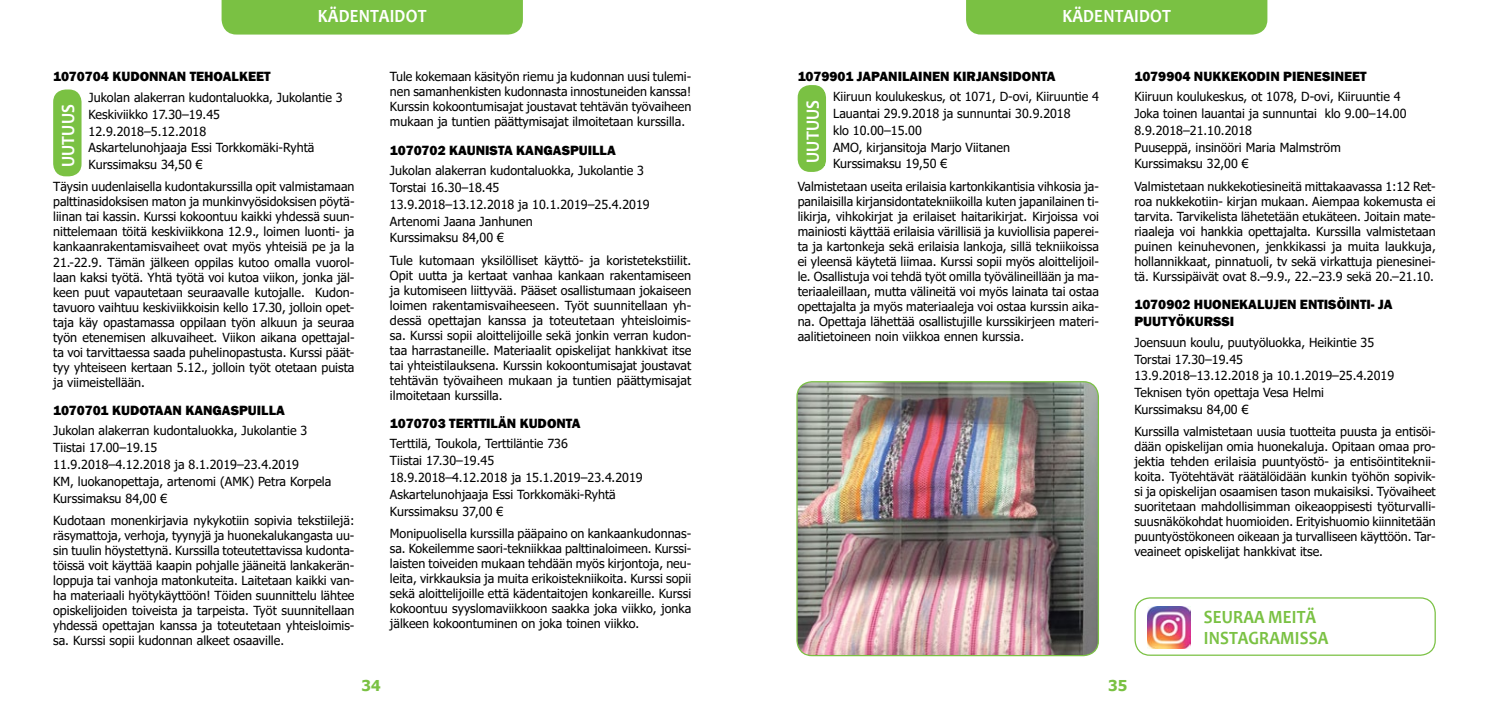
<style>
.page{position:relative;width:1489px;height:709px;background:#fff}
.page>*{position:absolute;margin:0;border:0;box-sizing:border-box;transform-origin:0 0}
.t1{font:700 18.75px "Candara";letter-spacing:.01em;color:#fff;scale:.9 1}
.t2{font:700 18.75px/21.2px "Candara";color:#7ac143;scale:.9 1}
.t3{font:700 15px "Tahoma";color:#7ac143}
.t4{font:800 13.75px/17.5px "Franklin Gothic";color:#000}
.t5{font:12.5px/15px "Tahoma";color:#000;text-align:justify}
</style>
<div class="page">
<div style="left:221px;top:0;width:302px;height:35px;background:#7ac143"></div>
<div style="left:966px;top:0;width:301px;height:35px;background:#7ac143"></div>
<div style="left:53px;top:89px;width:28px;height:87px;background:#7ac143;border-radius:12px"></div>
<div style="left:55px;top:96px;width:25px;height:74px;background:#7ac143"></div>
<div style="left:797px;top:85px;width:29px;height:87px;background:#7ac143;border-radius:12px"></div>
<img style="left:798px;top:382px;width:300px;height:273px">
<div style="left:796px;top:381px;width:302px;height:275px;border:1px solid #7ac143;border-radius:15px"></div>
<div style="left:1134px;top:597px;width:301px;height:59px;border:1px solid #7ac143;border-radius:15px"></div>
<img style="left:1147px;top:606px;width:42px;height:43px">
<h1 class="t1" style="left:318px;top:4px;width:122px">KÄDENTAIDOT</h1>
<p class="t4" style="left:53px;top:68px;width:219px">1070704 KUDONNAN TEHOALKEET</p>
<p class="t5" style="left:89px;top:90px;width:256px;line-height:16.9px;text-align:left">Jukolan alakerran kudontaluokka, Jukolantie 3<br>Keskiviikko 17.30–19.45<br>12.9.2018–5.12.2018<br>Askartelunohjaaja Essi Torkkomäki-Ryhtä<br>Kurssimaksu 34,50 €</p>
<p class="t5" style="left:53px;top:180px;width:303px">Täysin uudenlaisella kudontakurssilla opit valmistamaan palttinasidoksisen maton ja munkinvyösidoksisen pöytä&shy;liinan tai kassin. Kurssi kokoontuu kaikki yhdessä suun&shy;nittelemaan töitä keskiviikkona 12.9., loimen luonti- ja kankaanrakentamisvaiheet ovat myös yhteisiä pe ja la 21.-22.9. Tämän jälkeen oppilas kutoo omalla vuorol&shy;laan kaksi työtä. Yhtä työtä voi kutoa viikon, jonka jäl&shy;keen puut vapautetaan seuraavalle kutojalle. Kudon&shy;tavuoro vaihtuu keskiviikkoisin kello 17.30, jolloin opet&shy;taja käy opastamassa oppilaan työn alkuun ja seuraa työn etenemisen alkuvaiheet. Viikon aikana opettajal&shy;ta voi tarvittaessa saada puhelinopastusta. Kurssi päät&shy;tyy yhteiseen kertaan 5.12., jolloin työt otetaan puista ja viimeistellään.</p>
<p class="t4" style="left:53px;top:401px;width:233px">1070701 KUDOTAAN KANGASPUILLA</p>
<p class="t5" style="left:53px;top:423px;width:280px;line-height:16.9px;text-align:left">Jukolan alakerran kudontaluokka, Jukolantie 3<br>Tiistai 17.00–19.15<br>11.9.2018–4.12.2018 ja 8.1.2019–23.4.2019<br>KM, luokanopettaja, artenomi (AMK) Petra Korpela Kurssimaksu 84,00 €</p>
<p class="t5" style="left:53px;top:513px;width:303px">Kudotaan monenkirjavia nykykotiin sopivia tekstiilejä: räsymattoja, verhoja, tyynyjä ja huonekalukangasta uu&shy;sin tuulin höystettynä. Kurssilla toteutettavissa kudonta&shy;töissä voit käyttää kaapin pohjalle jääneitä lankakerän&shy;loppuja tai vanhoja matonkuteita. Laitetaan kaikki van&shy;ha materiaali hyötykäyttöön! Töiden suunnittelu lähtee opiskelijoiden toiveista ja tarpeista. Työt suunnitellaan yhdessä opettajan kanssa ja toteutetaan yhteisloimis&shy;sa. Kurssi sopii kudonnan alkeet osaaville.</p>
<h1 class="t1" style="left:56px;top:167px;width:70px;rotate:-90deg">UUTUUS</h1>
<p class="t5" style="left:390px;top:70px;width:303px">Tule kokemaan käsityön riemu ja kudonnan uusi tulemi&shy;nen samanhenkisten kudonnasta innostuneiden kanssa!<br>Kurssin kokoontumisajat joustavat tehtävän työvaiheen mukaan ja tuntien päättymisajat ilmoitetaan kurssilla.</p>
<p class="t4" style="left:390px;top:141px;width:227px">1070702 KAUNISTA KANGASPUILLA</p>
<p class="t5" style="left:390px;top:163px;width:261px;line-height:16.9px;text-align:left">Jukolan alakerran kudontaluokka, Jukolantie 3<br>Torstai 16.30–18.45<br>13.9.2018–13.12.2018 ja 10.1.2019–25.4.2019<br>Artenomi Jaana Janhunen<br>Kurssimaksu 84,00 €</p>
<p class="t5" style="left:390px;top:253px;width:303px">Tule kutomaan yksilölliset käyttö- ja koristetekstiilit.<br>Opit uutta ja kertaat vanhaa kankaan rakentamiseen ja kutomiseen liittyvää. Pääset osallistumaan jokaiseen loimen rakentamisvaiheeseen. Työt suunnitellaan yh&shy;dessä opettajan kanssa ja toteutetaan yhteisloimis&shy;sa. Kurssi sopii aloittelijoille sekä jonkin verran kudon&shy;taa harrastaneille. Materiaalit opiskelijat hankkivat itse tai yhteistilauksena. Kurssin kokoontumisajat joustavat tehtävän työvaiheen mukaan ja tuntien päättymisajat ilmoitetaan kurssilla.</p>
<p class="t4" style="left:390px;top:414px;width:192px">1070703 TERTTILÄN KUDONTA</p>
<p class="t5" style="left:390px;top:436px;width:254px;line-height:16.9px;text-align:left">Terttilä, Toukola, Terttiläntie 736<br>Tiistai 17.30–19.45<br>18.9.2018–4.12.2018 ja 15.1.2019–23.4.2019<br>Askartelunohjaaja Essi Torkkomäki-Ryhtä Kurssimaksu 37,00 €</p>
<p class="t5" style="left:390px;top:526px;width:303px">Monipuolisella kurssilla pääpaino on kankaankudonnas&shy;sa. Kokeilemme saori-tekniikkaa palttinaloimeen. Kurssi&shy;laisten toiveiden mukaan tehdään myös kirjontoja, neu&shy;leita, virkkauksia ja muita erikoistekniikoita. Kurssi sopii sekä aloittelijoille että kädentaitojen konkareille. Kurssi kokoontuu syyslomaviikkoon saakka joka viikko, jonka jälkeen kokoontuminen on joka toinen viikko.</p>
<h1 class="t1" style="left:1062px;top:4px;width:122px">KÄDENTAIDOT</h1>
<p class="t4" style="left:797px;top:67px;width:259px">1079901 JAPANILAINEN KIRJANSIDONTA</p>
<p class="t5" style="left:833px;top:89px;width:267px;line-height:16.9px;text-align:left">Kiiruun koulukeskus, ot 1071, D-ovi, Kiiruuntie 4<br>Lauantai 29.9.2018 ja sunnuntai 30.9.2018<br>klo 10.00–15.00<br>AMO, kirjansitoja Marjo Viitanen<br>Kurssimaksu 19,50 €</p>
<p class="t5" style="left:797px;top:179px;width:303px">Valmistetaan useita erilaisia kartonkikantisia vihkosia ja&shy;panilaisilla kirjansidontatekniikoilla kuten japanilainen ti&shy;likirja, vihkokirjat ja erilaiset haitarikirjat. Kirjoissa voi mainiosti käyttää erilaisia värillisiä ja kuviollisia paperei&shy;ta ja kartonkeja sekä erilaisia lankoja, sillä tekniikoissa ei yleensä käytetä liimaa. Kurssi sopii myös aloittelijoil&shy;le. Osallistuja voi tehdä työt omilla työvälineillään ja ma&shy;teriaaleillaan, mutta välineitä voi myös lainata tai ostaa opettajalta ja myös materiaaleja voi ostaa kurssin aika&shy;na. Opettaja lähettää osallistujille kurssikirjeen materi&shy;aalitietoineen noin viikkoa ennen kurssia.</p>
<h1 class="t1" style="left:800px;top:163px;width:70px;rotate:-90deg">UUTUUS</h1>
<p class="t4" style="left:1134px;top:67px;width:234px">1079904 NUKKEKODIN PIENESINEET</p>
<p class="t5" style="left:1134px;top:89px;width:274px;line-height:16.9px;text-align:left">Kiiruun koulukeskus, ot 1078, D-ovi, Kiiruuntie 4<br>Joka toinen lauantai ja sunnuntai klo 9.00–14.00<br>8.9.2018–21.10.2018<br>Puuseppä, insinööri Maria Malmström Kurssimaksu 32,00 €</p>
<p class="t5" style="left:1134px;top:179px;width:303px">Valmistetaan nukkekotiesineitä mittakaavassa 1:12 Ret&shy;roa nukkekotiin- kirjan mukaan. Aiempaa kokemusta ei tarvita. Tarvikelista lähetetään etukäteen. Joitain mate&shy;riaaleja voi hankkia opettajalta. Kurssilla valmistetaan puinen keinuhevonen, jenkkikassi ja muita laukkuja, hollannikkaat, pinnatuoli, tv sekä virkattuja pienesinei&shy;tä. Kurssipäivät ovat 8.–9.9., 22.–23.9 sekä 20.–21.10.</p>
<p class="t4" style="left:1134px;top:295px;width:259px">1070902 HUONEKALUJEN ENTISÖINTI- JA<br>PUUTYÖKURSSI</p>
<p class="t5" style="left:1134px;top:334px;width:261px;line-height:16.9px;text-align:left">Joensuun koulu, puutyöluokka, Heikintie 35<br>Torstai 17.30–19.45<br>13.9.2018–13.12.2018 ja 10.1.2019–25.4.2019<br>Teknisen työn opettaja Vesa Helmi Kurssimaksu 84,00 €</p>
<p class="t5" style="left:1134px;top:425px;width:303px">Kurssilla valmistetaan uusia tuotteita puusta ja entisöi&shy;dään opiskelijan omia huonekaluja. Opitaan omaa pro&shy;jektia tehden erilaisia puuntyöstö- ja entisöintiteknii&shy;koita. Työtehtävät räätälöidään kunkin työhön sopivik&shy;si ja opiskelijan osaamisen tason mukaisiksi. Työvaiheet suoritetaan mahdollisimman oikeaoppisesti työturvalli&shy;suusnäkökohdat huomioiden. Erityishuomio kiinnitetään puuntyöstökoneen oikeaan ja turvalliseen käyttöön. Tar&shy;veaineet opiskelijat hankkivat itse.</p>
<h1 class="t2" style="left:1203px;top:605px;width:83px">SEURAAMEITÄ<br>INSTA</h1>
<h1 class="t2" style="left:1248px;top:627px;width:36px">GRAMISSA</h1>
<p class="t3" style="left:361px;top:675px;width:21px">34</p>
<p class="t3" style="left:1108px;top:675px;width:21px">35</p>
</div>
